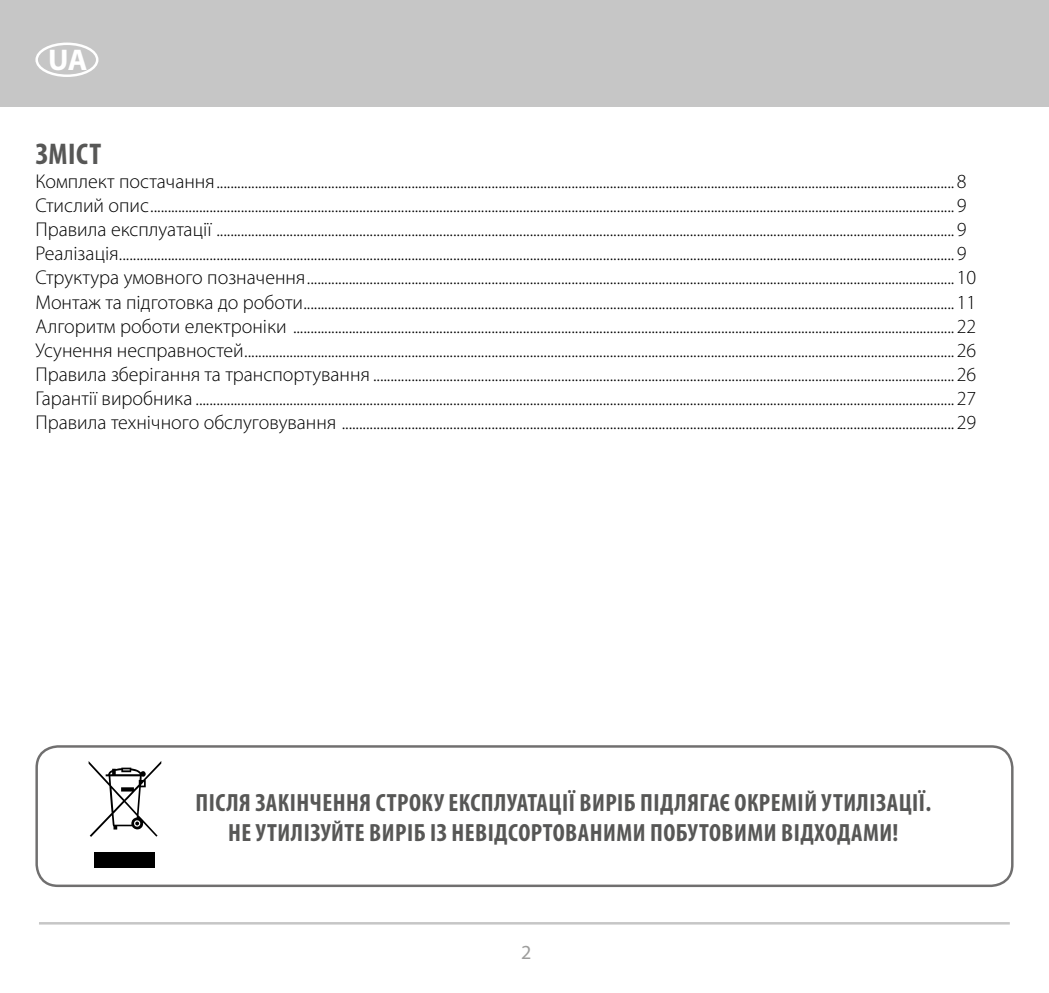
<style>
.page{position:relative;width:1049px;height:993px;background:#fff}
.page>*{position:absolute;margin:0;border:0;box-sizing:border-box;transform-origin:0 0}
.t1{font:700 condensed 30px "Myriad Pro";letter-spacing:.02em;color:#575756}
.t2{font:700 30px "Myriad Pro";color:#fff}
.t3{font:700 condensed 25px/30px "Myriad Pro";letter-spacing:.02em;color:#575756;text-align:center}
.t4{font:300 20px/24px "Myriad Pro";color:#000}
.t5{font:20px "Myriad Pro";color:#9d9d9c}
</style>
<div class="page">
<div style="left:0;top:0;width:1049px;height:106px;background:#c6c6c6"></div>
<hr style="left:39px;top:921px;width:971px;height:3px;background:#c6c6c6">
<div style="left:35px;top:43px;width:63px;height:34px;border:2px solid #fff;border-radius:50%"></div>
<div style="left:35px;top:745px;width:978px;height:141px;border:2px solid #706f6f;border-radius:21px"></div>
<svg style="left:89px;top:761px;width:72px;height:75px"></svg>
<div style="left:95px;top:851px;width:60px;height:16px;background:#000"></div>
<h1 class="t2" style="left:48px;top:40px;width:41px">UA</h1>
<h1 class="t1" style="left:36px;top:135px;width:67px">ЗМІСТ</h1>
<p class="t4" style="left:35px;top:170px;width:942px">Комплект постачання.................................................................................................................................................................................................................... 8<br>Стислий опис....................................................................................................................................................................................................................................... 9<br>Правила експлуатації .................................................................................................................................................................................................................... 9<br>Реалізація................................................................................................................................................................................................................................................ 9<br>Структура умовного позначення.......................................................................................................................................................................................... 10<br>Монтаж та підготовка до роботи........................................................................................................................................................................................... 11<br>Алгоритм роботи електроніки .............................................................................................................................................................................................. 22<br>Усунення несправностей............................................................................................................................................................................................................ 26<br>Правила зберігання та транспортування ....................................................................................................................................................................... 26<br>Гарантії виробника .......................................................................................................................................................................................................................... 27<br>Правила технічного обслуговування ................................................................................................................................................................................ 29</p>
<p class="t3" style="left:195px;top:786px;width:737px">ПІСЛЯ ЗАКІНЧЕННЯ СТРОКУ ЕКСПЛУАТАЦІЇ ВИРІБ ПІДЛЯГАЄ ОКРЕМІЙ УТИЛІЗАЦІЇ.<br>НЕ УТИЛІЗУЙТЕ ВИРІБ ІЗ НЕВІДСОРТОВАНИМИ ПОБУТОВИМИ ВІДХОДАМИ!</p>
<p class="t5" style="left:521px;top:939px;width:12px">2</p>
</div>
